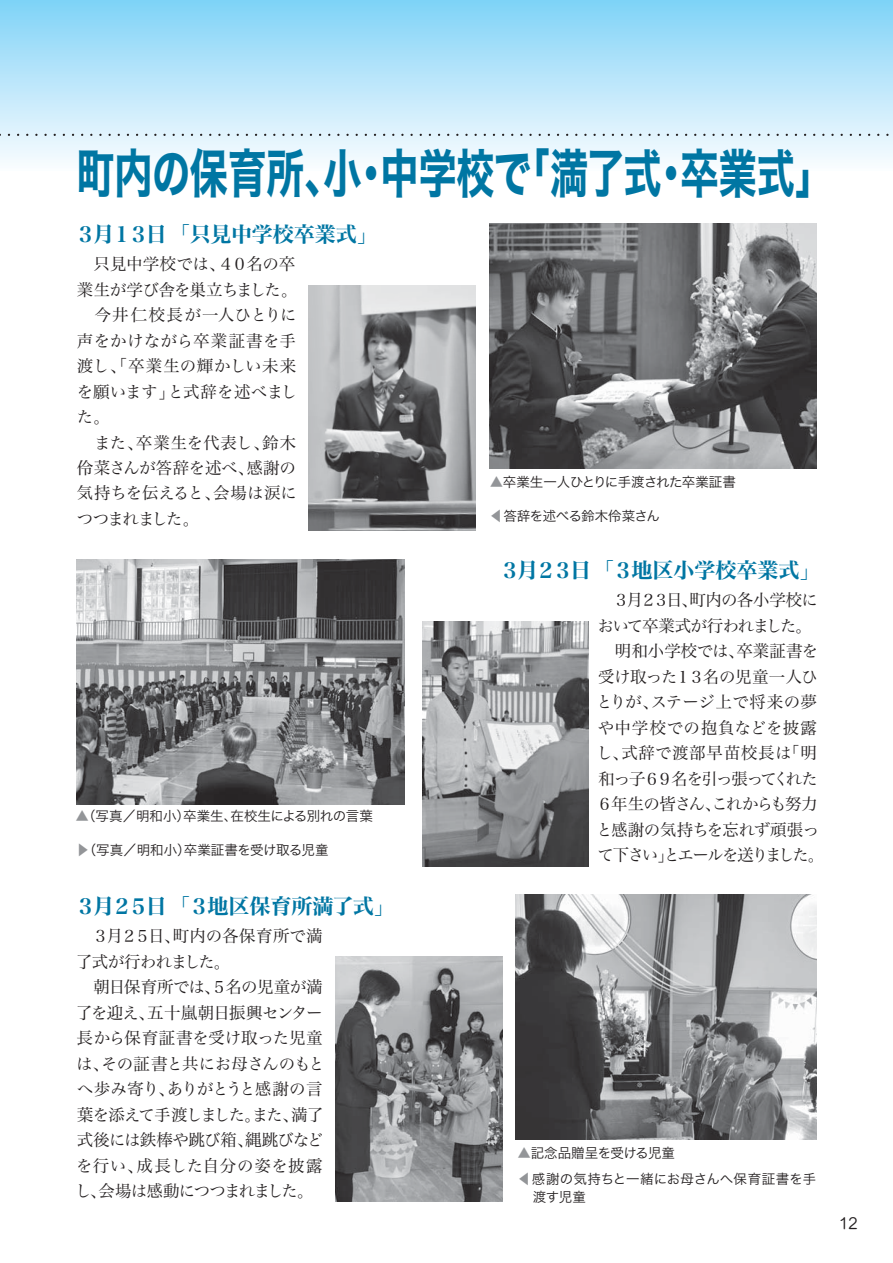
<style>
.page{position:relative;width:893px;height:1263px;background:#fff}
.page>*{position:absolute;margin:0;border:0;box-sizing:border-box;transform-origin:0 0}
.t1{font:52.5px "Hira Kaku Std W7 90 pv RKSJ H";letter-spacing:-.005em;color:#0076a3;scale:.73 1}
.t2{font:21px "Hira Min Std N W7 90 pv RKSJ H";letter-spacing:-.015em;color:#0076a3}
.t3{font:21px "Hira Min Std N W7 90 pv RKSJ H";letter-spacing:-.035em;color:#0076a3}
.t4{font:16.5px/25.5px "Hira Min Std W3 90 pv RKSJ H";letter-spacing:-.03em;color:#231f20}
.t5{font:16.5px/25.5px "Hira Min Std W3 90 pv RKSJ H";letter-spacing:-.005em;color:#231f20}
.t6{font:13.5px/26px "Hira Kaku Std W3 90 pv RKSJ H";color:#231f20}
.t7{font:13.5px "Hira Kaku Std W3 90 pv RKSJ H";letter-spacing:-.04em;color:#231f20}
.s1{color:#939598}
.s2{font-family:"Koz Go Pr 6 N Regular 90 pv RKSJ H";color:#939598}
</style>
<div class="page">
<div style="left:0;top:0;width:893px;height:170px;background:linear-gradient(to bottom,#7fd2f7,#fafcff)"></div>
<svg style="left:0;top:134px;width:893px;height:2px;background:#bccad1"></svg>
<img style="left:309px;top:286px;width:167px;height:245px">
<img style="left:489px;top:224px;width:327px;height:245px">
<img style="left:335px;top:956px;width:167px;height:245px">
<img style="left:516px;top:894px;width:300px;height:245px">
<img style="left:422px;top:621px;width:167px;height:245px">
<img style="left:77px;top:559px;width:327px;height:245px">
<h1 class="t1" style="left:76px;top:153px;width:1038px">町内の保育所、小・中学校で「満了式・卒業式」</h1>
<p class="t2" style="left:75px;top:227px;width:304px">３月１３日 「只見中学校卒業式」</p>
<p class="t5" style="left:77px;top:253px;width:222px">　只見中学校では、４０名の卒業生が学び舎を巣立ちました。　今井仁校長が一人ひとりに声をかけながら卒業証書を手渡し、「卒業生の輝かしい未来を願います」と式辞を述べました。<br>　また、卒業生を代表し、鈴木伶菜さんが答辞を述べ、感謝の気持ちを伝えると、会場は涙につつまれました。</p>
<p class="t7" style="left:490px;top:477px;width:248px"><span class="s1">▲</span>卒業生一人ひとりに手渡された卒業証書</p>
<p class="t7" style="left:490px;top:511px;width:171px"><span class="s2">◀</span>答辞を述べる鈴木伶菜さん</p>
<p class="t6" style="left:76px;top:804px;width:299px"><span class="s1">▲</span>（写真／明和小）卒業生、在校生による別れの言葉</p>
<p class="t6" style="left:76px;top:839px;width:254px"><span class="s2">▶</span>（写真／明和小）卒業証書を受け取る児童</p>
<p class="t3" style="left:75px;top:899px;width:321px">３月２５日 「３地区保育所満了式」</p>
<p class="t4" style="left:75px;top:925px;width:251px">　３月２５日、町内の各保育所で満了式が行われました。<br>　朝日保育所では、５名の児童が満了を迎え、五十嵐朝日振興センター長から保育証書を受け取った児童は、その証書と共にお母さんのもとへ歩み寄り、ありがとうと感謝の言葉を添えて手渡しました。また、満了式後には鉄棒や跳び箱、縄跳びなどを行い、成長した自分の姿を披露し、会場は感動につつまれました。</p>
<p class="t2" style="left:499px;top:563px;width:323px">３月２３日 「３地区小学校卒業式」</p>
<p class="t4" style="left:596px;top:589px;width:229px">　３月２３日、町内の各小学校において卒業式が行われました。　明和小学校では、卒業証書を受け取った１３名の児童一人ひとりが、ステージ上で将来の夢や中学校での抱負などを披露し、式辞で渡部早苗校長は「明和っ子６９名を引っ張ってくれた<br>６年生の皆さん、これからも努力と感謝の気持ちを忘れず頑張って下さい」とエールを送りました。</p>
<p class="t6" style="left:518px;top:1141px;width:300px"><span class="s1">▲</span>記念品贈呈を受ける児童<br><span class="s2">◀</span>感謝の気持ちと一緒にお母さんへ保育証書を手</p>
<p class="t6" style="left:533px;top:1185px;width:54px">渡す児童</p>
</div>
